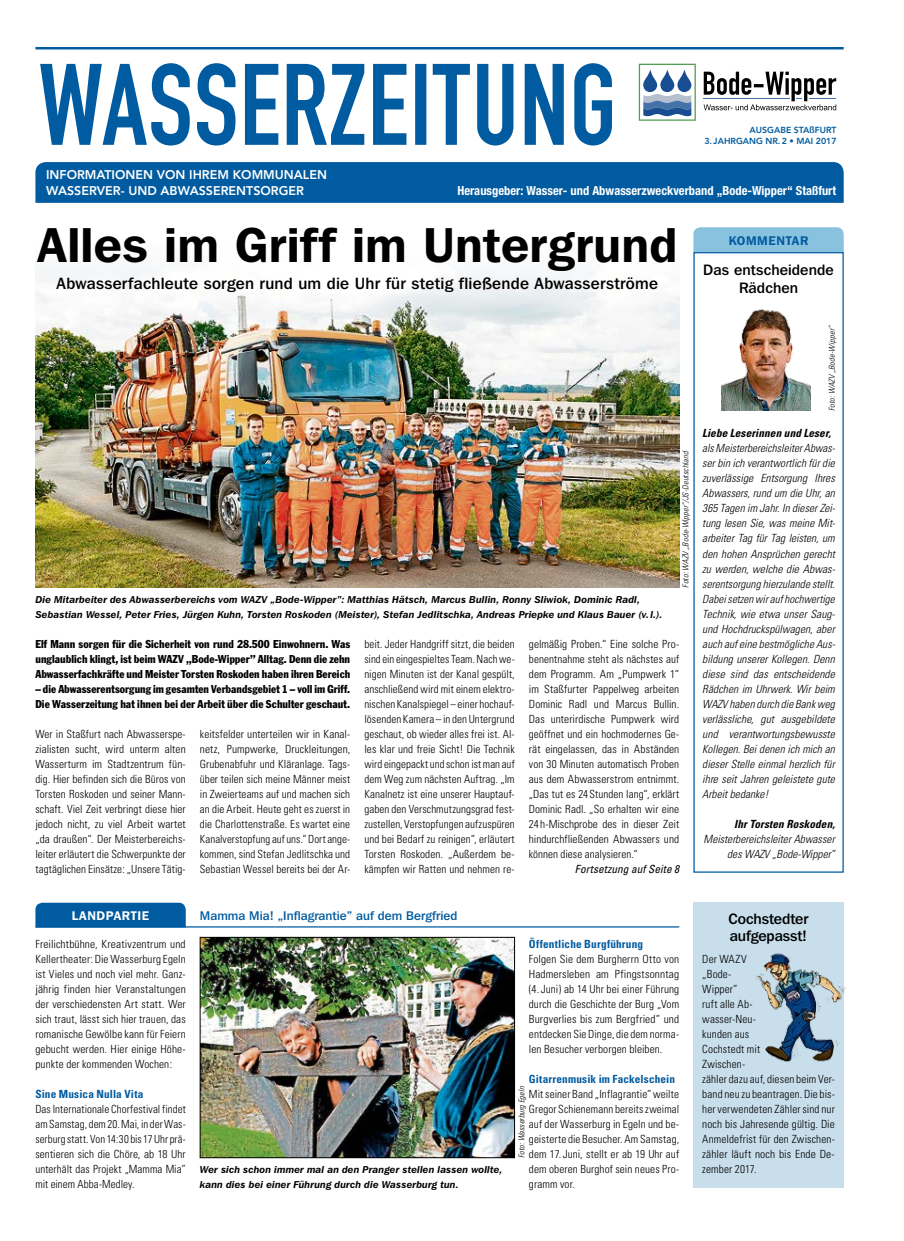
<style>
.page{position:relative;width:904px;height:1241px;background:#fff}
.page>*{position:absolute;margin:0;border:0;box-sizing:border-box;transform-origin:0 0}
.t1{font:600 48.75px "Franklin Gothic IT Cby BT";letter-spacing:.01em;color:#000}
.t2{font:500 16.25px "Franklin Gothic IT Cby BT";letter-spacing:.015em;color:#000}
.t3{font:500 15px/17.5px "Franklin Gothic IT Cby BT";letter-spacing:.005em;color:#000;text-align:center}
.t4{font:700 condensed 12.5px "Helvetica Neue LT";color:#fff}
.t5{font:800 12.5px/15px "Avenir";color:#fff}
.t6{font:500 12.5px "Franklin Gothic IT Cby BT";letter-spacing:.005em;color:#005ba0}
.t7{font:600 12.5px "Franklin Gothic IT Cby BT";letter-spacing:.05em;color:#fff}
.t8{font:600 12.5px "Franklin Gothic IT Cby BT";letter-spacing:.045em;color:#005ba0}
.t9{font:300 condensed 11.25px/15px "Univers";letter-spacing:.01em;color:#000}
.t10{font:italic 300 condensed 11.25px/15px "Univers";letter-spacing:.005em;color:#000}
.t11{font:condensed 11.25px/15px "Franklin Gothic";letter-spacing:.005em;color:#000;text-align:justify}
.t12{font:italic condensed 11.25px "Univers";letter-spacing:.01em;color:#000}
.t13{font:italic 600 10px/15px "Franklin Gothic IT Cby BT";letter-spacing:.01em;color:#000}
.t14{font:800 8.75px "Avenir";color:#005ba0}
.t15{font:italic 300 condensed 8.12px "Univers";color:#000}
.s1{font-weight:700}
.s2{font-weight:700;color:#005ba0}
</style>
<div class="page">
<div style="left:693px;top:227px;width:150px;height:25px;background:#88c2de"></div>
<img style="left:721px;top:308px;width:89px;height:103px">
<div style="left:693px;top:902px;width:150px;height:285px;background:#c8deeb"></div>
<div style="left:35px;top:162px;width:808px;height:41px;background:#005ba0"></div>
<hr style="left:35px;top:47px;width:808px;height:2px;background:#005ba0">
<svg style="left:477px;top:63px;width:135px;height:82px"></svg>
<svg style="left:40px;top:63px;width:324px;height:82px"></svg>
<svg style="left:373px;top:64px;width:97px;height:81px"></svg>
<svg style="left:638px;top:64px;width:57px;height:57px"></svg>
<svg style="left:703px;top:72px;width:133px;height:38px"></svg>
<div style="left:35px;top:902px;width:151px;height:24px;background:#005ba0"></div>
<hr style="left:35px;top:926px;width:644px;height:1px;background:#005ba0">
<img style="left:202px;top:939px;width:310px;height:216px">
<div style="left:200px;top:937px;width:314px;height:220px;border:1px solid #000"></div>
<img style="left:35px;top:269px;width:644px;height:318px">
<img style="left:755px;top:945px;width:91px;height:117px">
<p class="t5" style="left:46px;top:168px;width:282px">INFORMATIONEN VON IHREM KOMMUNALEN<br>WASSERVER- UND ABWASSERENTSORGER</p>
<p class="t14" style="left:749px;top:125px;width:89px">AUSGABE STAßFURT</p>
<p class="t14" style="left:704px;top:136px;width:134px">3. JAHRGANG N R.2 • MAI 2017</p>
<p class="t4" style="left:457px;top:183px;width:380px">Herausgeber: Wasser- und Abwasserzweckverband „Bode-Wipper“ Staßfurt</p>
<p class="t1" style="left:37px;top:214px;width:641px">ALLES IM GRIFF IM UNTERGRUND</p>
<p class="t2" style="left:57px;top:273px;width:603px">Abwasserfachleute sorgen rund um die Uhr für stetig fließende Abwasserströme</p>
<p class="t8" style="left:728px;top:232px;width:81px">KOMMENTAR</p>
<p class="t3" style="left:703px;top:261px;width:132px">Das entscheidende<br>Rädchen</p>
<p class="t13" style="left:35px;top:591px;width:628px">Die Mitarbeiter des Abwasserbereichs vom WAZV „Bode-Wipper”: Matthias Hätsch, Marcus Bullin, Ronny Sliwiok, Dominic Radl,<br>Sebastian Wessel, Peter Fries, Jürgen Kuhn, Torsten Roskoden (Meister), Stefan Jedlitschka, Andreas Priepke und Klaus Bauer (v.l.).</p>
<p class="t15" style="left:680px;top:587px;width:138px;rotate:-90deg">Foto: WAZV „Bode-Wipper”/JS-Deutschland</p>
<p class="t11" style="left:35px;top:635px;width:316px">Elf Mann sorgen für die Sicherheit von rund 28.500 Einwohnern. Was unglaublich klingt, ist beim WAZV „Bode-Wipper” Alltag. Denn die zehn Abwasserfachkräfte und Meister Torsten Roskoden haben ihren Bereich</p>
<p class="t11" style="left:35px;top:680px;width:316px">– die Abwasserentsorgung im gesamten Verbandsgebiet 1 – voll im Griff.<br>Die Wasserzeitung hat ihnen bei der Arbeit über die Schulter geschaut.</p>
<p class="t9" style="left:35px;top:726px;width:152px;text-align:justify">Wer in Staßfurt nach Abwasserspe&shy;zialisten sucht, wird unterm alten Wasserturm im Stadtzentrum fün&shy;dig. Hier befinden sich die Büros von Torsten Roskoden und seiner Mann&shy;schaft. Viel Zeit verbringt diese hier jedoch nicht, zu viel Arbeit wartet „da draußen“. Der Meisterbereichs&shy;leiter erläutert die Schwerpunkte der tagtäglichen Einsätze: „Unsere Tätig-</p>
<p class="t9" style="left:200px;top:726px;width:152px;text-align:justify">keitsfelder unterteilen wir in Kanal&shy;netz, Pumpwerke, Druckleitungen, Grubenabfuhr und Kläranlage. Tags&shy;über teilen sich meine Männer meist in Zweierteams auf und machen sich an die Arbeit. Heute geht es zuerst in die Charlottenstraße. Es wartet eine Kanalverstopfung auf uns.“ Dort ange&shy;kommen, sind Stefan Jedlitschka und Sebastian Wessel bereits bei der Ar-</p>
<p class="t9" style="left:364px;top:636px;width:152px;text-align:justify">beit. Jeder Handgriff sitzt, die beiden sind ein eingespieltes Team. Nach we&shy;nigen Minuten ist der Kanal gespült, anschließend wird mit einem elektro&shy;nischen Kanalspiegel – einer hochauf&shy;lösenden Kamera – in den Untergrund geschaut, ob wieder alles frei ist. Al&shy;les klar und freie Sicht! Die Technik wird eingepackt und schon ist man auf dem Weg zum nächsten Auftrag. „Im Kanalnetz ist eine unserer Hauptauf&shy;gaben den Verschmutzungsgrad fest&shy;zustellen, Verstopfungen aufzuspüren und bei Bedarf zu reinigen“, erläutert Torsten Roskoden. „Außerdem be&shy;kämpfen wir Ratten und nehmen re-</p>
<p class="t9" style="left:529px;top:636px;width:151px">gelmäßig Proben.“ Eine solche Pro-</p>
<p class="t9" style="left:529px;top:651px;width:152px">benentnahme steht als nächstes auf</p>
<p class="t9" style="left:529px;top:666px;width:152px">dem Programm. Am „Pumpwerk 1“</p>
<p class="t9" style="left:529px;top:681px;width:152px">im Staßfurter Pappelweg arbeiten</p>
<p class="t9" style="left:529px;top:696px;width:152px">Dominic Radl und Marcus Bullin.</p>
<p class="t9" style="left:529px;top:711px;width:152px">Das unterirdische Pumpwerk wird</p>
<p class="t9" style="left:529px;top:726px;width:152px">geöffnet und ein hochmodernes Ge-</p>
<p class="t9" style="left:529px;top:741px;width:152px">rät eingelassen, das in Abständen</p>
<p class="t9" style="left:529px;top:756px;width:152px">von 30 Minuten automatisch Proben</p>
<p class="t9" style="left:529px;top:771px;width:152px">aus dem Abwasserstrom entnimmt.</p>
<p class="t9" style="left:529px;top:786px;width:152px">„Das tut es 24Stunden lang“, erklärt</p>
<p class="t9" style="left:529px;top:801px;width:152px">Dominic Radl. „So erhalten wir eine</p>
<p class="t9" style="left:529px;top:816px;width:152px">24h-Mischprobe des in dieser Zeit</p>
<p class="t9" style="left:529px;top:831px;width:152px">hindurchfließenden Abwassers und</p>
<p class="t9" style="left:529px;top:846px;width:110px">können diese analysieren.“</p>
<p class="t12" style="left:575px;top:861px;width:106px">Fortsetzung auf Seite 8</p>
<p class="t15" style="left:827px;top:411px;width:87px;rotate:-90deg">Foto: WAZV „Bode-Wipper”</p>
<p class="t10" style="left:702px;top:426px;width:134px"><span class="s1">Liebe Leserinnen und Leser, </span>als Meisterbereichsleiter Abwas&shy;ser bin ich verantwortlich für die zuverlässige Entsorgung Ihres<br>Abwassers, rund um die Uhr, an<br>365 Tagen im Jahr. In dieser Zei&shy;tung lesen Sie, was meine Mit&shy;arbeiter Tag für Tag leisten, um den hohen Ansprüchen gerecht zu werden, welche die Abwas&shy;serentsorgung hierzulande stellt.<br>Dabei setzen wir auf hochwertige<br>Technik, wie etwa unser Saug&shy;und Hochdruckspülwagen, aber auch auf eine bestmögliche Aus&shy;bildung unserer Kollegen. Denn diese sind das entscheidende<br>Rädchen im Uhrwerk. Wir beim<br>WAZV haben durch die Bank weg verlässliche, gut ausgebildete und verantwortungsbewusste<br>Kollegen. Bei denen ich mich an dieser Stelle einmal herzlich für ihre seit Jahren geleistete gute<br>Arbeit bedanke!</p>
<p class="t10" style="left:703px;top:816px;width:133px;text-align:right"><span class="s1">Ihr Torsten Roskoden,<br></span>Meisterbereichsleiter Abwasser des WAZV „Bode-Wipper”</p>
<p class="t7" style="left:72px;top:907px;width:79px">LANDPARTIE</p>
<p class="t9" style="left:35px;top:936px;width:152px;text-align:justify">Freilichtbühne, Kreativzentrum und Kellertheater: Die Wasserburg Egeln ist Vieles und noch viel mehr. Ganz&shy;jährig finden hier Veranstaltungen der verschiedensten Art statt. Wer sich traut, lässt sich hier trauen, das romanische Gewölbe kann für Feiern gebucht werden. Hier einige Höhe&shy;punkte der kommenden Wochen:</p>
<p class="t9" style="left:35px;top:1086px;width:152px"><span class="s2">Sine Musica Nulla Vita<br></span>Das Internationale Chorfestival findet am Samstag, dem 20.Mai, in der Was&shy;serburg statt. Von 14:30 bis 17 Uhr prä&shy;sentieren sich die Chöre, ab 18 Uhr unterhält das Projekt „Mamma Mia” mit einem Abba-Medley.</p>
<p class="t6" style="left:200px;top:907px;width:259px">Mamma Mia! „Inflagrantie” auf dem Bergfried</p>
<p class="t13" style="left:200px;top:1161px;width:304px">Wer sich schon immer mal an den Pranger stellen lassen wollte, kann dies bei einer Führung durch die Wasserburg tun.</p>
<p class="t9" style="left:529px;top:936px;width:152px"><span class="s2">Öffentliche Burgführung<br></span>Folgen Sie dem Burgherrn Otto von Hadmersleben am Pfingstsonntag (4. Juni) ab 14 Uhr bei einer Führung durch die Geschichte der Burg „Vom Burgverlies bis zum Bergfried” und entdecken Sie Dinge, die dem norma&shy;len Besucher verborgen bleiben.</p>
<p class="t9" style="left:529px;top:1071px;width:152px"><span class="s2">Gitarrenmusik im Fackelschein<br></span>Mit seiner Band „Inflagrantie” weilte<br>Gregor Schienemann bereits zweimal auf der Wasserburg in Egeln und be&shy;geisterte die Besucher. Am Samstag, dem 17. Juni, stellt er ab 19 Uhr auf dem oberen Burghof sein neues Pro&shy;gramm vor.</p>
<p class="t15" style="left:517px;top:1157px;width:73px;rotate:-90deg">Foto: Wasserburg Egeln</p>
<p class="t3" style="left:728px;top:909px;width:81px;text-align:left">Cochstedter aufgepasst!</p>
<p class="t9" style="left:702px;top:951px;width:134px">Der WAZV<br>„Bode-<br>Wipper”<br>ruft alle Ab--<br>wasser-Neu-<br>kunden aus<br>Cochstedt mit<br>Zwischen-<br>zähler dazu auf, diesen beim Ver&shy;band neu zu beantragen. Die bis&shy;her verwendeten Zähler sind nur noch bis Jahresende gültig. Die<br>Anmeldefrist für den Zwischen&shy;zähler läuft noch bis Ende De&shy;zember 2017.</p>
</div>
